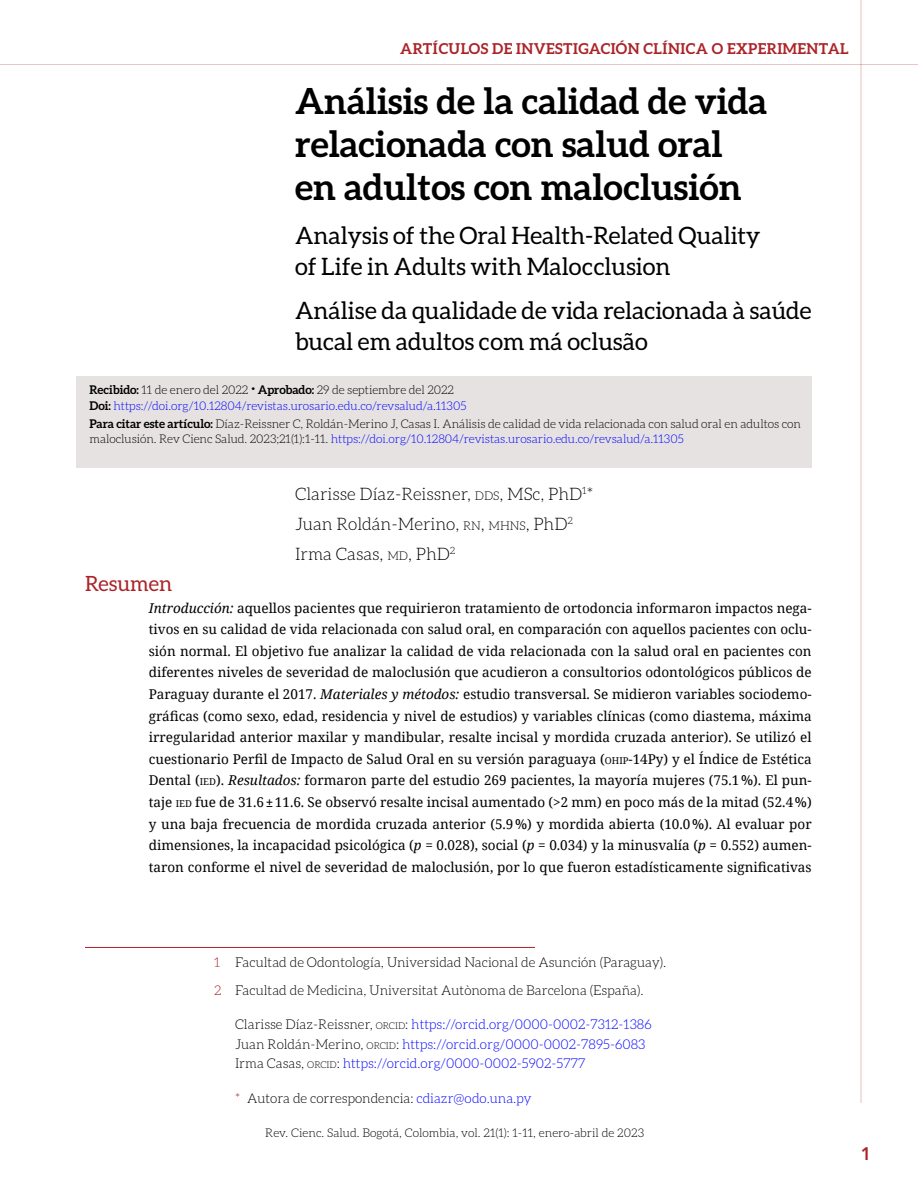
<style>
.page{position:relative;width:918px;height:1188px;background:#fff}
.page>*{position:absolute;margin:0;border:0;box-sizing:border-box;transform-origin:0 0}
.t1{font:700 36px/43.2px "Aleo";color:#000}
.t2{font:24px/31.5px "Aleo";color:#000}
.t3{font:21px "Aleo";color:#ab2328}
.t4{font:800 18px "Avenir LT Std";color:#ab2328}
.t5{font:300 17.25px/30px "Aleo";color:#000}
.t6{font:700 15px "Aleo";letter-spacing:.025em;color:#ab2328}
.t7{font:13.5px/21.6px "Noto Serif";color:#000;text-align:justify}
.t8{font:300 13.5px/19.5px "Aleo";color:#00f}
.t9{font:300 13.5px/28px "Aleo";color:#000}
.t10{font:300 12px/15px "Aleo";letter-spacing:-.005em;color:#000}
.t11{font:300 12px/16.2px "Aleo";letter-spacing:-.005em;color:#00f}
.s1{font-weight:700;color:#000}
.s2{color:#000}
.s3{font-weight:400;font-size:18px;color:#000}
.s4{font-weight:700}
.s5{color:#00f}
.s6{font-size:12.15px}
.s7{font-style:inherit}
.s8{font-style:italic}
.s9{font-size:9.45px}
.s10{color:#ab2328}
.s11{font-size:9.45px;color:#000}
</style>
<div class="page">
<hr style="left:0;top:64px;width:918px;height:1px;background:#ab2328">
<hr style="left:861px;top:0;width:1px;height:1103px;background:#ab2328">
<div style="left:76px;top:376px;width:736px;height:92px;background:#e5e2e1"></div>
<hr style="left:85px;top:947px;width:450px;height:1px;background:#ab2328">
<p class="t6" style="left:400px;top:40px;width:450px">ARTÍCULOS DE INVESTIGACIÓN CLÍNICA O EXPERIMENTAL</p>
<h1 class="t1" style="left:295px;top:79px;width:474px">Análisis de la calidad de vida relacionada con salud oral en adultos con maloclusión</h1>
<h2 class="t2" style="left:295px;top:219px;width:467px">Analysis of the Oral Health-Related Quality of Life in Adults with Malocclusion</h2>
<h2 class="t2" style="left:295px;top:294px;width:518px">Análise da qualidade de vida relacionada à saúde bucal em adultos com má oclusão</h2>
<p class="t11" style="left:90px;top:381px;width:378px"><span class="s1">Recibido:</span> <span class="s2">11 de enero del 2022</span> <span class="s3">·</span> <span class="s1">Aprobado:</span> <span class="s2">29 de septiembre del 2022<br></span><span class="s1">Doi:</span> https://doi.org/10.12804/revistas.urosario.edu.co/revsalud/a.11305</p>
<p class="t10" style="left:90px;top:416px;width:713px"><span class="s4">Para citar este artículo:</span> Díaz-Reissner C, Roldán-Merino J, Casas I. Análisis de calidad de vida relacionada con salud oral en adultos con maloclusión. Rev Cienc Salud. 2023;21(1):1-11. <span class="s5">https://doi.org/10.12804/revistas.urosario.edu.co/revsalud/a.11305</span></p>
<p class="t5" style="left:295px;top:479px;width:300px">Clarisse Díaz-Reissner, <span class="s6">DDS</span>, <span class="s7">MS</span>c, PhD<sup>1</sup>*<br>Juan Roldán-Merino, <span class="s6">RN</span>, <span class="s6">MHNS</span>, PhD<sup>2<br></sup>Irma Casas, <span class="s6">MD</span>, PhD<sup>2</sup></p>
<h3 class="t3" style="left:85px;top:572px;width:89px">Resumen</h3>
<p class="t7" style="left:149px;top:596px;width:664px"><span class="s8">Introducción:</span> aquellos pacientes que requirieron tratamiento de ortodoncia informaron impactos nega&shy;tivos en su calidad de vida relacionada con salud oral, en comparación con aquellos pacientes con oclu&shy;sión normal. El objetivo fue analizar la calidad de vida relacionada con la salud oral en pacientes con diferentes niveles de severidad de maloclusión que acudieron a consultorios odontológicos públicos de Paraguay durante el 2017. <span class="s8">Materiales y métodos:</span> estudio transversal. Se midieron variables sociodemo&shy;gráficas (como sexo, edad, residencia y nivel de estudios) y variables clínicas (como diastema, máxima irregularidad anterior maxilar y mandibular, resalte incisal y mordida cruzada anterior). Se utilizó el cuestionario Perfil de Impacto de Salud Oral en su versión paraguaya (<span class="s9">OHIP</span>-14Py) y el Índice de Estética Dental (<span class="s9">IED</span>). <span class="s8">Resultados:</span> formaron parte del estudio 269 pacientes, la mayoría mujeres (75.1%). El pun&shy;taje <span class="s9">IED</span> fue de 31.6<span class="s4">±</span>11.6. Se observó resalte incisal aumentado (&gt;2 mm) en poco más de la mitad (52.4%) y una baja frecuencia de mordida cruzada anterior (5.9%) y mordida abierta (10.0%). Al evaluar por dimensiones, la incapacidad psicológica (<span class="s8">p</span> = 0.028), social (<span class="s8">p</span> = 0.034) y la minusvalía (<span class="s8">p</span> = 0.552) aumen&shy;taron conforme el nivel de severidad de maloclusión, por lo que fueron estadísticamente significativas</p>
<p class="t9" style="left:214px;top:948px;width:454px"><span class="s10">1</span> Facultad de Odontología, Universidad Nacional de Asunción (Paraguay).<br><span class="s10">2</span> Facultad de Medicina, Universitat Autònoma de Barcelona (España).</p>
<p class="t8" style="left:235px;top:1015px;width:418px"><span class="s2">Clarisse Díaz-Reissner,</span> <span class="s11">ORCID</span><span class="s2">:</span> https://orcid.org/0000-0002-7312-1386<br><span class="s2">Juan Roldán-Merino,</span> <span class="s11">ORCID</span><span class="s2">:</span> https://orcid.org/0000-0002-7895-6083<br><span class="s2">Irma Casas,</span> <span class="s11">ORCID</span><span class="s2">:</span> https://orcid.org/0000-0002-5902-5777</p>
<p class="t9" style="left:235px;top:1084px;width:298px"><span class="s10">*</span> Autora de correspondencia: <span class="s5">cdiazr@odo.una.py</span></p>
<p class="t10" style="left:265px;top:1126px;width:380px">Rev. Cienc. Salud. Bogotá, Colombia, vol. 21(1): 1-11, enero-abril de 2023</p>
<h3 class="t4" style="left:861px;top:1143px;width:12px">1</h3>
</div>
